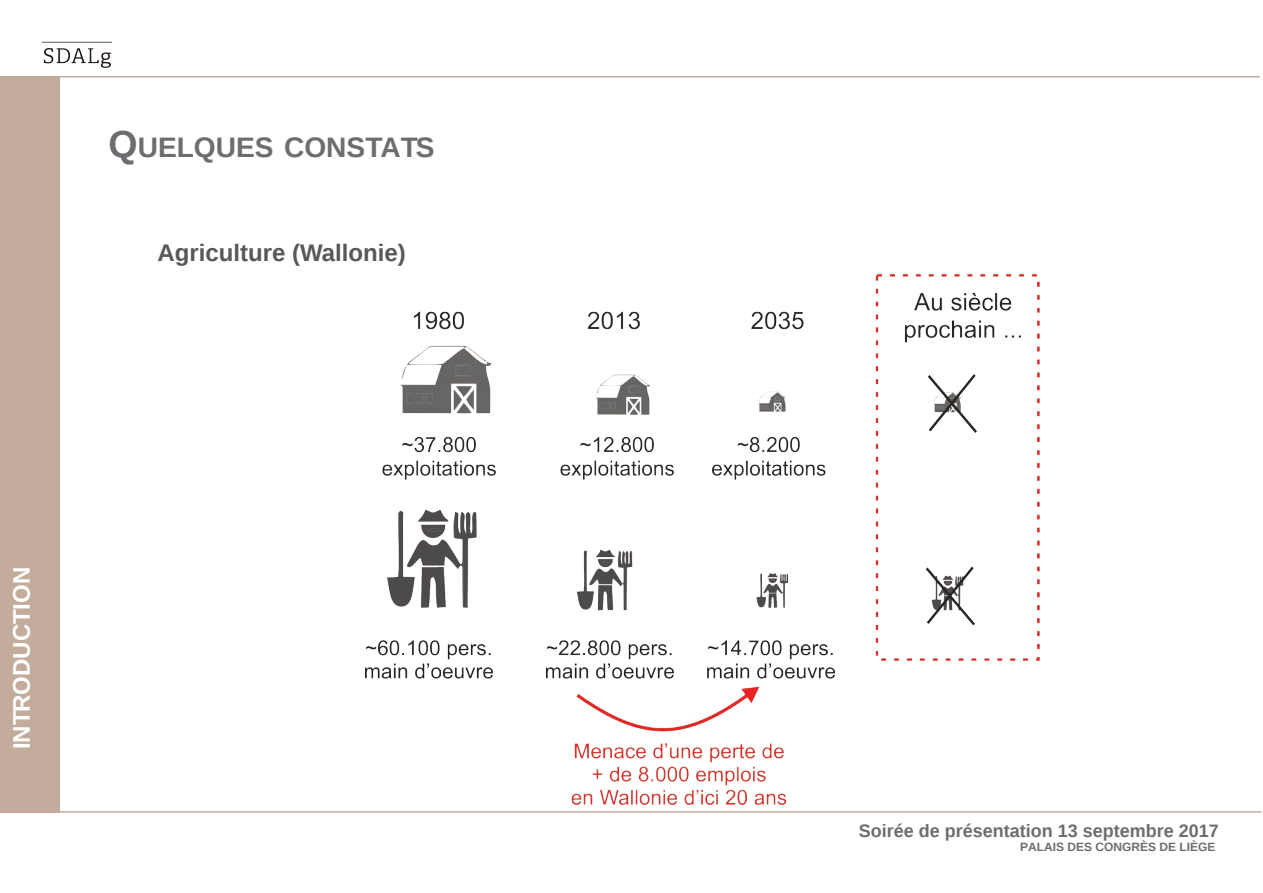
<style>
.page{position:relative;width:1263px;height:893px;background:#fff}
.page>*{position:absolute;margin:0;border:0;box-sizing:border-box;transform-origin:0 0}
.t1{font:700 28.2px "Liberation Sans";color:#6c6d70}
.t2{font:700 24px "Liberation Sans";color:#57585a}
.t3{font:700 24px "Liberation Sans";color:#fff}
.t4{font:700 18px "Liberation Sans";color:#6c6d70}
.t5{font:700 12px "Liberation Sans";color:#6c6d70}
.s1{font-size:37.5px}
</style>
<div class="page">
<img style="left:41px;top:41px;width:71px;height:27px">
<div style="left:0;top:77px;width:60px;height:736px;background:#c4ac9c"></div>
<hr style="left:0;top:76px;width:1260px;height:2px;background:#c4ac9c">
<hr style="left:1px;top:811px;width:1261px;height:2px;background:#c4ac9c">
<img style="left:365px;top:274px;width:675px;height:530px">
<div style="left:339px;top:224px;width:261px;height:54px;background:#fff"></div>
<h1 class="t1" style="left:109px;top:131px;width:328px"><span class="s1">Q</span>UELQUES CONSTATS</h1>
<h2 class="t2" style="left:157px;top:239px;width:250px">Agriculture (Wallonie)</h2>
<h2 class="t3" style="left:8px;top:749px;width:184px;rotate:-90deg">INTRODUCTION</h2>
<p class="t4" style="left:859px;top:820px;width:362px">Soirée de présentation 13 septembre 2017</p>
<p class="t5" style="left:1020px;top:840px;width:197px">PALAIS DES CONGRÈS DE LIÈGE</p>
</div>
